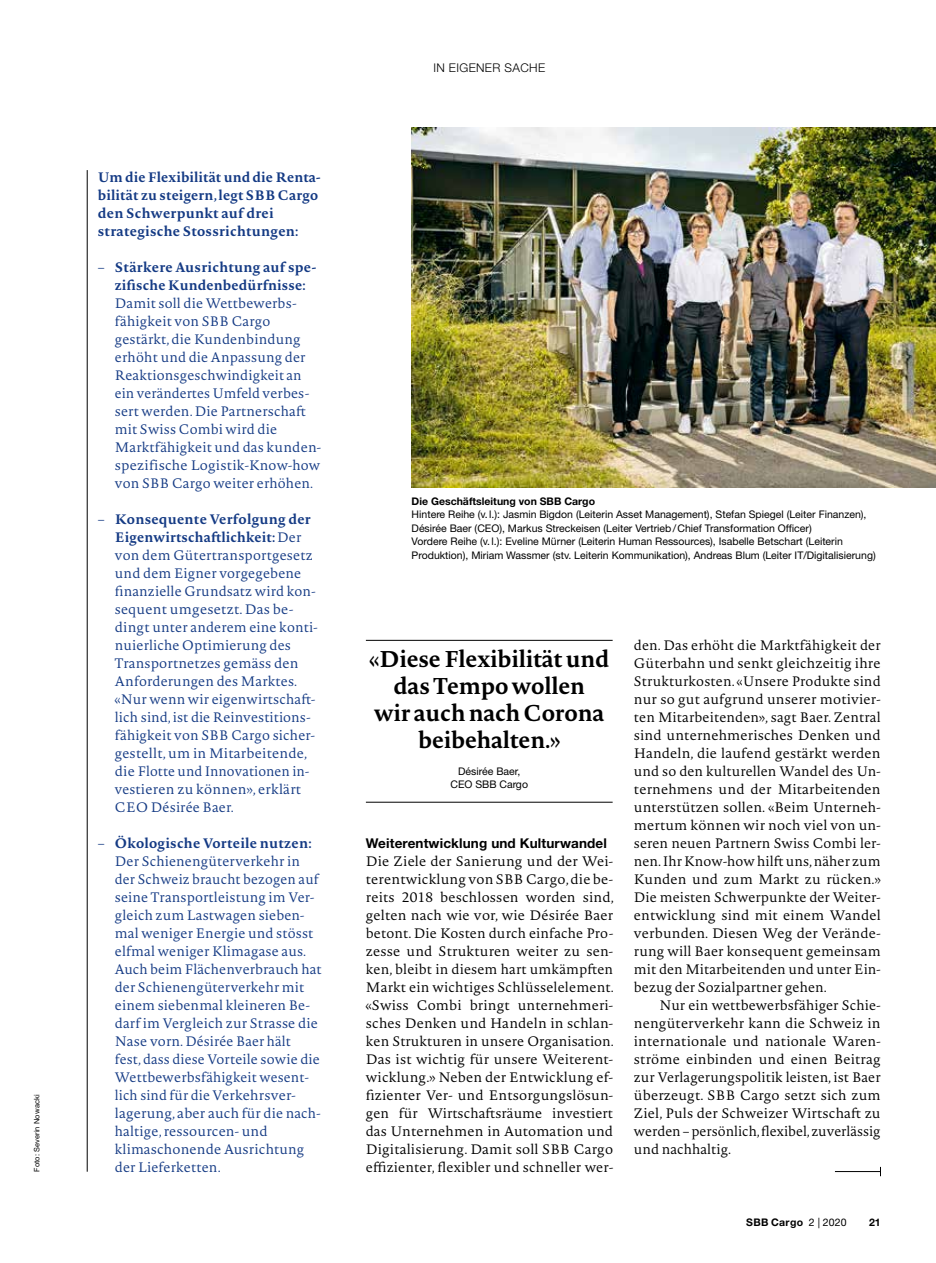
<style>
.page{position:relative;width:936px;height:1263px;background:#fff}
.page>*{position:absolute;margin:0;border:0;box-sizing:border-box;transform-origin:0 0}
.t1{font:700 22.5px/27px "Novel Pro";letter-spacing:-.01em;color:#000;text-align:center}
.t2{font:300 13.5px/18px "Novel Pro";letter-spacing:.005em;color:#000;text-align:justify}
.t3{font:300 13.5px/18px "Novel Pro";letter-spacing:.01em;color:#143a84}
.t4{font:700 13.5px/18px "Novel Pro";letter-spacing:.01em;color:#143a84}
.t5{font:700 13.5px "Helvetica Neue LT Std";letter-spacing:.01em;color:#000}
.t6{font:300 12px "Helvetica Neue LT Std";letter-spacing:.03em;color:#000}
.t7{font:10.5px/13.5px "Helvetica Neue LT Std";color:#000;text-align:center}
.t8{font:700 10.5px "Helvetica Neue LT Std";color:#000}
.t9{font:700 10.5px "Helvetica Neue LT Std";letter-spacing:.025em;color:#000}
.t10{font:7.5px "Helvetica Neue LT Std";letter-spacing:.01em;color:#000}
.s1{font-weight:300}
.s2{font-weight:700}
.s3{font-weight:400}
</style>
<div class="page">
<hr style="left:366px;top:640px;width:246px;height:1px;background:#000">
<hr style="left:366px;top:802px;width:246px;height:1px;background:#000">
<img style="left:411px;top:128px;width:524px;height:359px">
<hr style="left:87px;top:170px;width:1px;height:1002px;background:#000">
<hr style="left:834px;top:1171px;width:46px;height:1px;background:#000">
<p class="t10" style="left:32px;top:1172px;width:79px;rotate:-90deg">Foto: Severin Nowacki</p>
<p class="t4" style="left:98px;top:167px;width:223px">Um die Flexibilität und die Renta&shy;bilität zu steigern, legt SBB Cargo den Schwerpunkt auf drei strategische Stossrichtungen:</p>
<p class="t4" style="left:98px;top:257px;width:220px;text-align:center"><span class="s1">–</span> Stärkere Ausrichtung auf spe&shy;zifische Kundenbedürfnisse:</p>
<p class="t3" style="left:115px;top:293px;width:208px">Damit soll die Wettbewerbs&shy;fähigkeit von SBB Cargo gestärkt, die Kundenbindung erhöht und die Anpassung der<br>Reaktionsgeschwindigkeit an ein verändertes Umfeld verbes&shy;sert werden. Die Partnerschaft mit Swiss Combi wird die<br>Marktfähigkeit und das kunden&shy;spezifische Logistik-Know-how von SBB Cargo weiter erhöhen.</p>
<p class="t3" style="left:115px;top:509px;width:204px;text-indent:-17px">– <span class="s2">Konsequente Verfolgung der<br>Eigenwirtschaftlichkeit:</span> Der von dem Gütertransportgesetz und dem Eigner vorgegebene finanzielle Grundsatz wird kon&shy;sequent umgesetzt. Das be&shy;dingt unter anderem eine konti&shy;nuierliche Optimierung des<br>Transportnetzes gemäss den<br>Anforderungen des Marktes. «Nur wenn wir eigenwirtschaft&shy;lich sind, ist die Reinvestitions&shy;fähigkeit von SBB Cargo sicher&shy;gestellt, um in Mitarbeitende, die Flotte und Innovationen in&shy;vestieren zu können», erklärt<br>CEO Désirée Baer.</p>
<p class="t3" style="left:115px;top:833px;width:208px;text-indent:-17px">– <span class="s2">Ökologische Vorteile nutzen:<br></span>Der Schienengüterverkehr in der Schweiz braucht bezogen auf seine Transportleistung im Ver&shy;gleich zum Lastwagen sieben&shy;mal weniger Energie und stösst elfmal weniger Klimagase aus.<br>Auch beim Flächenverbrauch hat der Schienengüterverkehr mit einem siebenmal kleineren Be&shy;darf im Vergleich zur Strasse die<br>Nase vorn. Désirée Baer hält<br>fest, dass diese Vorteile sowie die<br>Wettbewerbsfähigkeit wesent&shy;lich sind für die Verkehrsver&shy;lagerung, aber auch für die nach&shy;haltige, ressourcen- und klimaschonende Ausrichtung der Lieferketten.</p>
<p class="t6" style="left:433px;top:61px;width:113px">IN EIGENER SACHE</p>
<p class="t8" style="left:411px;top:494px;width:185px">Die Geschäftsleitung von SBB Cargo</p>
<p class="t7" style="left:411px;top:508px;width:465px;text-align:left">Hintere Reihe (v.l.): Jasmin Bigdon (Leiterin Asset Management), Stefan Spiegel (Leiter Finanzen), Désirée Baer (CEO), Markus Streckeisen (Leiter Vertrieb/Chief Transformation Officer)<br>Vordere Reihe (v.l.): Eveline Mürner (Leiterin Human Ressources), Isabelle Betschart (Leiterin Produktion), Miriam Wassmer (stv. Leiterin Kommunikation), Andreas Blum (Leiter IT/Digitalisierung)</p>
<h1 class="t1" style="left:369px;top:644px;width:242px">«Diese Flexibilität und das Tempo wollen<br>wir auch nach Corona beibehalten.»</h1>
<p class="t7" style="left:450px;top:764px;width:79px">Désirée Baer,<br>CEO SBB Cargo</p>
<p class="t5" style="left:366px;top:834px;width:242px">Weiterentwicklung und Kulturwandel</p>
<p class="t2" style="left:366px;top:851px;width:249px">Die Ziele der Sanierung und der Wei&shy;terentwicklung von SBB Cargo, die be&shy;reits 2018 beschlossen worden sind, gelten nach wie vor, wie Désirée Baer betont. Die Kosten durch einfache Pro&shy;zesse und Strukturen weiter zu sen&shy;ken, bleibt in diesem hart umkämpften Markt ein wichtiges Schlüsselelement. «Swiss Combi bringt unternehmeri&shy;sches Denken und Handeln in schlan&shy;ken Strukturen in unsere Organisation.<br>Das ist wichtig für unsere Weiterent&shy;wicklung.» Neben der Entwicklung ef&shy;fizienter Ver- und Entsorgungslösun&shy;gen für Wirtschaftsräume investiert das Unternehmen in Automation und Digitalisierung. Damit soll SBB Cargo effizienter, flexibler und schneller wer-</p>
<p class="t2" style="left:634px;top:635px;width:248px">den. Das erhöht die Marktfähigkeit der Güterbahn und senkt gleichzeitig ihre Strukturkosten. «Unsere Produkte sind nur so gut aufgrund unserer motivier&shy;ten Mitarbeitenden», sagt Baer. Zentral sind unternehmerisches Denken und Handeln, die laufend gestärkt werden und so den kulturellen Wandel des Un&shy;ternehmens und der Mitarbeitenden unterstützen sollen. «Beim Unterneh&shy;mertum können wir noch viel von un&shy;seren neuen Partnern Swiss Combi ler&shy;nen. Ihr Know-how hilft uns, näher zum Kunden und zum Markt zu rücken.» Die meisten Schwerpunkte der Weiter&shy;entwicklung sind mit einem Wandel verbunden. Diesen Weg der Verände&shy;rung will Baer konsequent gemeinsam mit den Mitarbeitenden und unter Ein&shy;bezug der Sozialpartner gehen.</p>
<p class="t2" style="left:634px;top:995px;width:248px;text-indent:26px">Nur ein wettbewerbsfähiger Schie&shy;nengüterverkehr kann die Schweiz in internationale und nationale Waren&shy;ströme einbinden und einen Beitrag zur Verlagerungspolitik leisten, ist Baer überzeugt. SBB Cargo setzt sich zum Ziel, Puls der Schweizer Wirtschaft zu werden– persönlich, flexibel, zuverlässig und nachhaltig.</p>
<p class="t9" style="left:746px;top:1215px;width:102px">SBB Cargo <span class="s3">2 | 2020</span></p>
<p class="t8" style="left:869px;top:1215px;width:13px">21</p>
</div>
